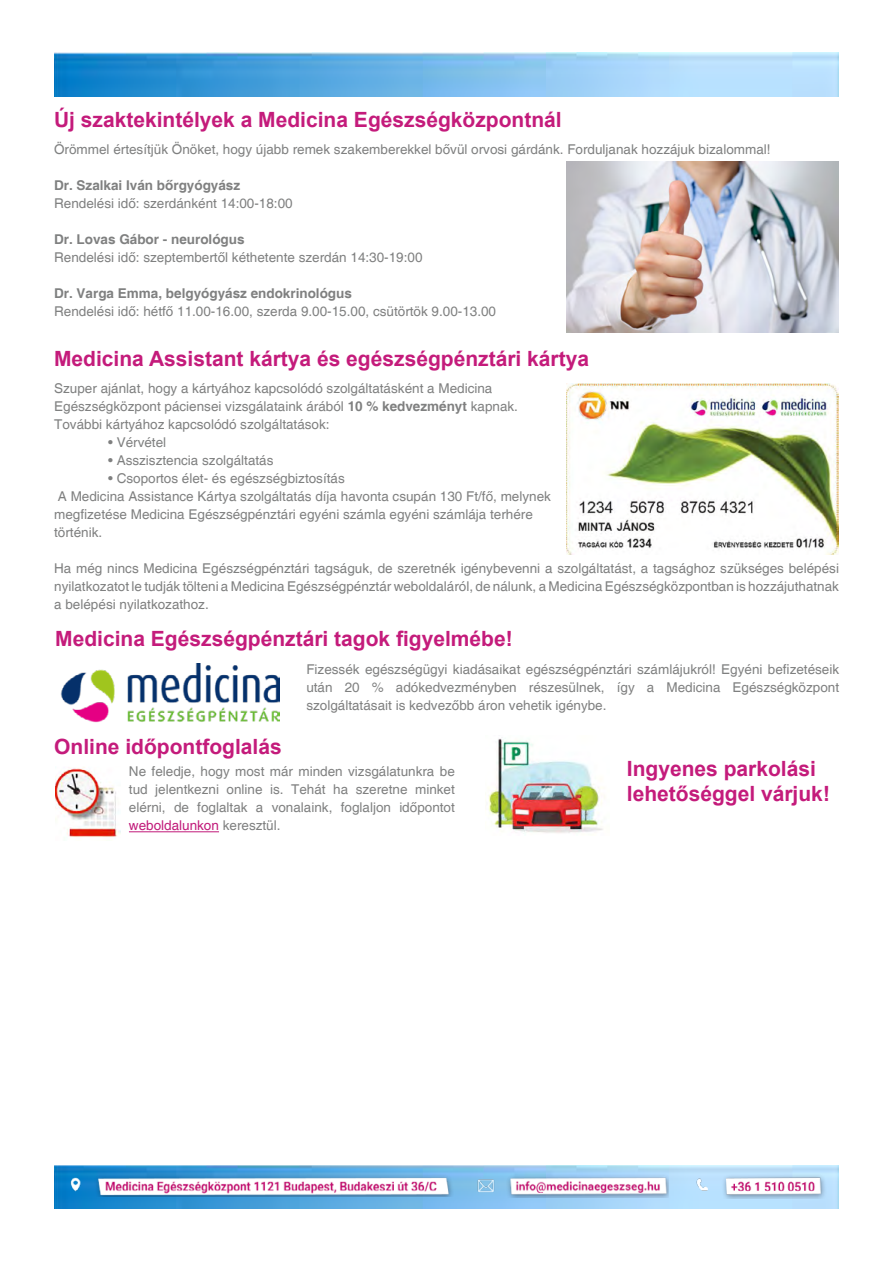
<style>
.page{position:relative;width:893px;height:1263px;background:#fff}
.page>*{position:absolute;margin:0;border:0;box-sizing:border-box;transform-origin:0 0}
.t1{font:700 21px/25.2px "Arial";color:#c41b7b}
.t2{font:13.5px/18px "Helvetica";color:#7f8080;text-align:justify}
.t3{font:700 13.5px "Helvetica";color:#7f8080}
.s1{font-weight:700}
.s2{color:#c11a7a}
</style>
<div class="page">
<img style="left:54px;top:53px;width:785px;height:44px">
<img style="left:54px;top:1165px;width:785px;height:44px">
<img style="left:567px;top:161px;width:271px;height:172px">
<img style="left:58px;top:1174px;width:397px;height:22px">
<img style="left:471px;top:1174px;width:197px;height:24px">
<img style="left:690px;top:1173px;width:142px;height:25px">
<img style="left:567px;top:383px;width:272px;height:172px">
<img style="left:61px;top:663px;width:218px;height:60px">
<hr style="left:129px;top:831px;width:90px;height:1px;background:#c11a7a">
<img style="left:56px;top:767px;width:65px;height:70px">
<img style="left:488px;top:738px;width:117px;height:95px">
<h1 class="t1" style="left:54px;top:107px;width:509px">Új szaktekintélyek a Medicina Egészségközpontnál</h1>
<p class="t2" style="left:54px;top:141px;width:718px">Örömmel értesítjük Önöket, hogy újabb remek szakemberekkel bővül orvosi gárdánk. Forduljanak hozzájuk bizalommal!</p>
<p class="t3" style="left:54px;top:177px;width:188px">Dr. Szalkai Iván bőrgyógyász</p>
<p class="t2" style="left:54px;top:195px;width:240px">Rendelési idő: szerdánként 14:00-18:00</p>
<p class="t3" style="left:54px;top:231px;width:192px">Dr. Lovas Gábor - neurológus</p>
<p class="t2" style="left:54px;top:249px;width:370px">Rendelési idő: szeptembertől kéthetente szerdán 14:30-19:00</p>
<p class="t3" style="left:54px;top:285px;width:299px">Dr. Varga Emma, belgyógyász endokrinológus</p>
<p class="t2" style="left:54px;top:303px;width:444px">Rendelési idő: hétfő 11.00-16.00, szerda 9.00-15.00, csütörtök 9.00-13.00</p>
<h1 class="t1" style="left:54px;top:346px;width:536px">Medicina Assistant kártya és egészségpénztári kártya</h1>
<p class="t2" style="left:54px;top:380px;width:465px;text-align:left">Szuper ajánlat, hogy a kártyához kapcsolódó szolgáltatásként a Medicina<br>Egészségközpont páciensei vizsgálataink árából <span class="s1">10 % kedvezményt</span> kapnak.<br>További kártyához kapcsolódó szolgáltatások:</p>
<p class="t2" style="left:108px;top:434px;width:59px">• Vérvétel</p>
<p class="t2" style="left:108px;top:452px;width:167px">• Asszisztencia szolgáltatás</p>
<p class="t2" style="left:54px;top:470px;width:498px;text-align:left;text-indent:54px">• Csoportos élet- és egészségbiztosítás<br>A Medicina Assistance Kártya szolgáltatás díja havonta csupán 130 Ft/fő, melynek megfizetése Medicina Egészségpénztári egyéni számla egyéni számlája terhére történik.</p>
<p class="t2" style="left:54px;top:560px;width:786px">Ha még nincs Medicina Egészségpénztári tagságuk, de szeretnék igénybevenni a szolgáltatást, a tagsághoz szükséges belépési nyilatkozatot le tudják tölteni a Medicina Egészségpénztár weboldaláról, de nálunk, a Medicina Egészségközpontban is hozzájuthatnak a belépési nyilatkozathoz.</p>
<h1 class="t1" style="left:55px;top:626px;width:459px">Medicina Egészségpénztári tagok figyelmébe!</h1>
<p class="t2" style="left:306px;top:661px;width:534px">Fizessék egészségügyi kiadásaikat egészségpénztári számlájukról! Egyéni befizetéseik után 20 % adókedvezményben részesülnek, így a Medicina Egészségközpont szolgáltatásait is kedvezőbb áron vehetik igénybe.</p>
<h1 class="t1" style="left:54px;top:735px;width:229px">Online időpontfoglalás</h1>
<p class="t2" style="left:129px;top:763px;width:327px">Ne feledje, hogy most már minden vizsgálatunkra be tud jelentkezni online is. Tehát ha szeretne minket elérni, de foglaltak a vonalaink, foglaljon időpontot <span class="s2">weboldalunkon</span> keresztül.</p>
<h1 class="t1" style="left:627px;top:756px;width:205px">Ingyenes parkolási lehetőséggel várjuk!</h1>
</div>
